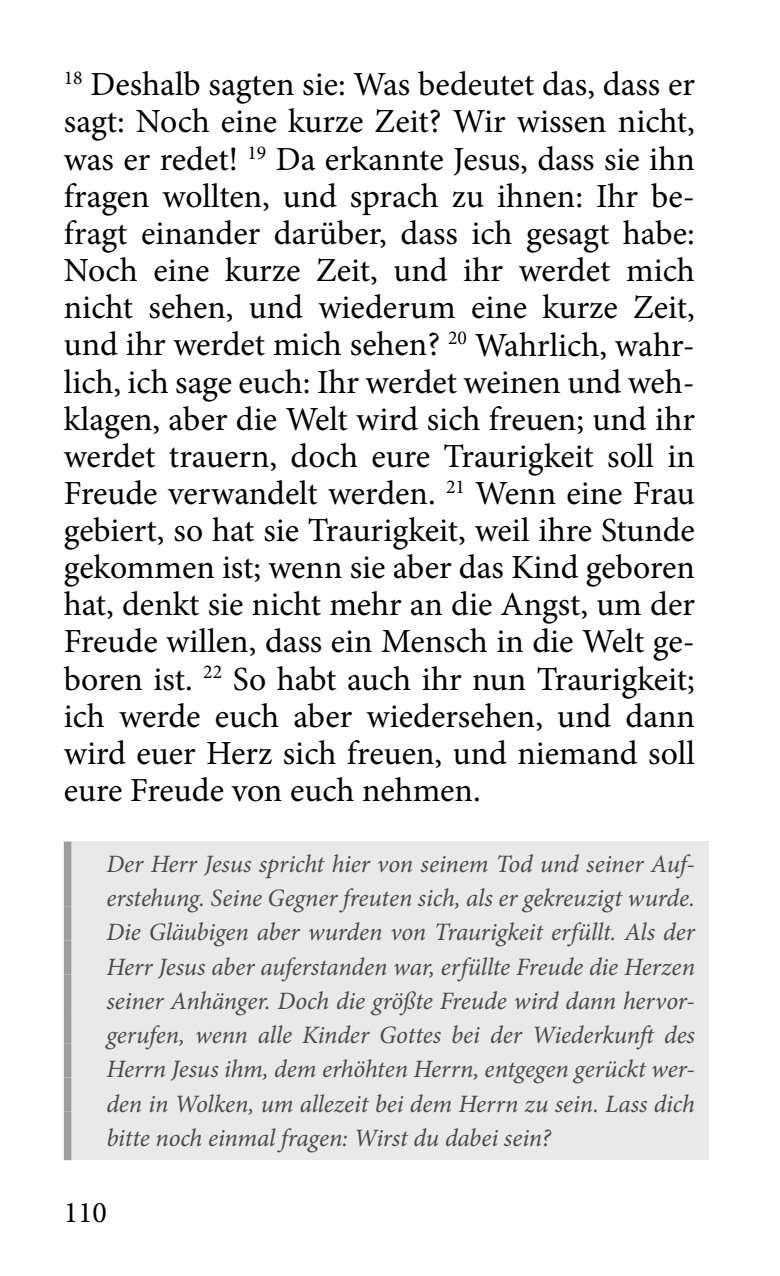
<style>
.page{position:relative;width:780px;height:1276px;background:#fff}
.page>*{position:absolute;margin:0;border:0;box-sizing:border-box;transform-origin:0 0}
.t1{font:33.75px/37px "Minion Pro";color:#000;text-align:justify}
.t2{font:30px "Minion Pro";color:#000}
.t3{font:italic 25px/34.2px "Minion Pro";letter-spacing:-.005em;color:#4a4a49;text-align:justify}
</style>
<div class="page">
<div style="left:71px;top:841px;width:638px;height:65px;background:#e9e9e9"></div>
<div style="left:64px;top:841px;width:7px;height:65px;background:#9d9d9c"></div>
<div style="left:71px;top:906px;width:638px;height:34px;background:#e9e9e9"></div>
<div style="left:64px;top:906px;width:7px;height:34px;background:#9d9d9c"></div>
<div style="left:71px;top:940px;width:638px;height:34px;background:#e9e9e9"></div>
<div style="left:64px;top:940px;width:7px;height:34px;background:#9d9d9c"></div>
<div style="left:71px;top:974px;width:638px;height:35px;background:#e9e9e9"></div>
<div style="left:64px;top:974px;width:7px;height:35px;background:#9d9d9c"></div>
<div style="left:71px;top:1009px;width:638px;height:34px;background:#e9e9e9"></div>
<div style="left:64px;top:1009px;width:7px;height:34px;background:#9d9d9c"></div>
<div style="left:71px;top:1043px;width:638px;height:34px;background:#e9e9e9"></div>
<div style="left:64px;top:1043px;width:7px;height:34px;background:#9d9d9c"></div>
<div style="left:71px;top:1077px;width:638px;height:34px;background:#e9e9e9"></div>
<div style="left:64px;top:1077px;width:7px;height:34px;background:#9d9d9c"></div>
<div style="left:71px;top:1111px;width:638px;height:49px;background:#e9e9e9"></div>
<div style="left:64px;top:1111px;width:7px;height:49px;background:#9d9d9c"></div>
<p class="t1" style="left:64px;top:66px;width:632px"><sup>18</sup> Deshalb sagten sie: Was bedeutet das, dass er sagt: Noch eine kurze Zeit? Wir wissen nicht, was er redet! <sup>19</sup> Da erkannte Jesus, dass sie ihn fragen wollten, und sprach zu ihnen: Ihr be&shy;fragt einander darüber, dass ich gesagt habe:<br>Noch eine kurze Zeit, und ihr werdet mich nicht sehen, und wiederum eine kurze Zeit, und ihr werdet mich sehen? <sup>20</sup> Wahrlich, wahr&shy;lich, ich sage euch: Ihr werdet weinen und weh&shy;klagen, aber die Welt wird sich freuen; und ihr werdet trauern, doch eure Traurigkeit soll in Freude verwandelt werden. <sup>21</sup> Wenn eine Frau gebiert, so hat sie Traurigkeit, weil ihre Stunde gekommen ist; wenn sie aber das Kind geboren hat, denkt sie nicht mehr an die Angst, um der Freude willen, dass ein Mensch in die Welt ge&shy;boren ist. <sup>22</sup> So habt auch ihr nun Traurigkeit; ich werde euch aber wiedersehen, und dann wird euer Herz sich freuen, und niemand soll eure Freude von euch nehmen.</p>
<p class="t3" style="left:106px;top:847px;width:590px">Der Herr Jesus spricht hier von seinem Tod und seiner Auf&shy;erstehung. Seine Gegner freuten sich, als er gekreuzigt wurde.<br>Die Gläubigen aber wurden von Traurigkeit erfüllt. Als der Herr Jesus aber auferstanden war, erfüllte Freude die Herzen seiner Anhänger. Doch die größte Freude wird dann hervor&shy;gerufen, wenn alle Kinder Gottes bei der Wiederkunft des Herrn Jesus ihm, dem erhöhten Herrn, entgegen gerückt wer&shy;den in Wolken, um allezeit bei dem Herrn zu sein. Lass dich bitte noch einmal fragen: Wirst du dabei sein?</p>
<p class="t2" style="left:64px;top:1192px;width:45px">110</p>
</div>
